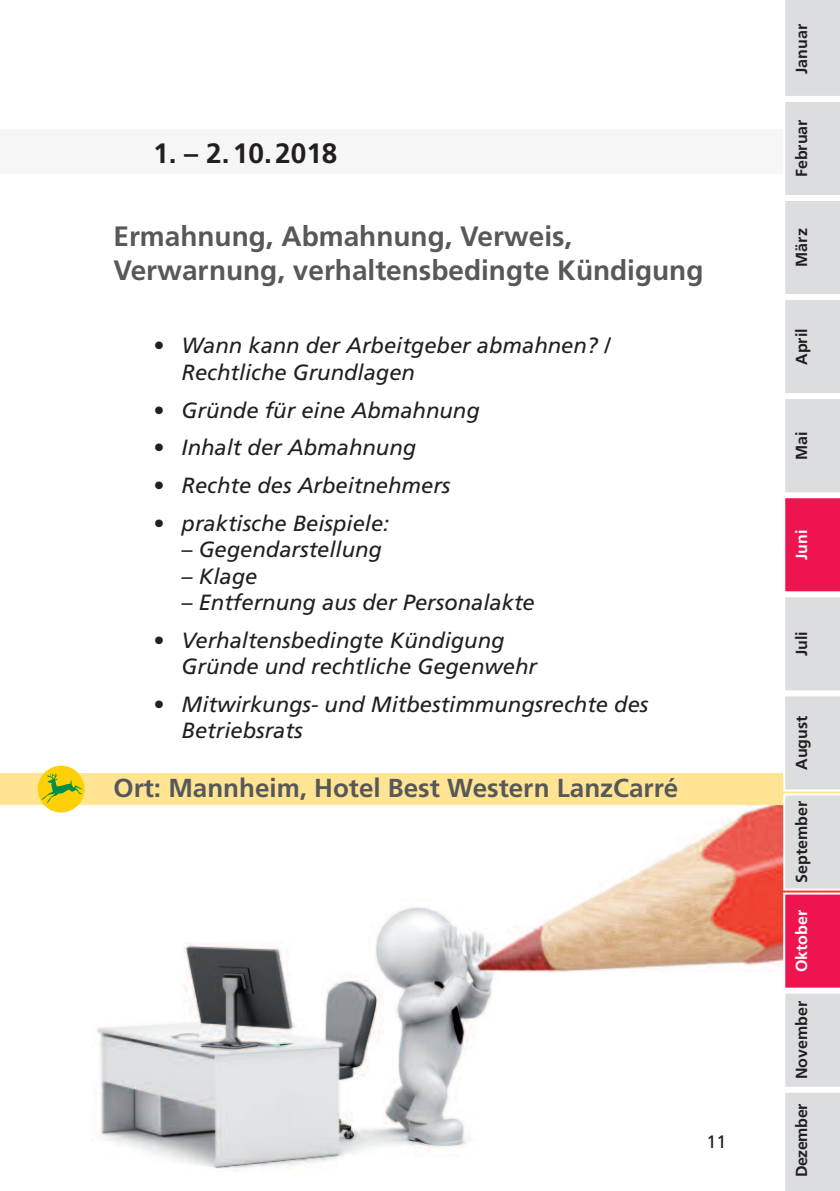
<style>
.page{position:relative;width:840px;height:1191px;background:#fff}
.page>*{position:absolute;margin:0;border:0;box-sizing:border-box;transform-origin:0 0}
.t1{font:700 28px/33.6px "Frutiger";color:#57585a}
.t2{font:700 28px "Frutiger";color:#231f20}
.t3{font:700 26px "Frutiger";color:#57585a}
.t4{font:italic 22px/26.4px "Frutiger";color:#231f20}
.t5{font:18px "Frutiger";color:#231f20}
.t6{font:700 16px "Frutiger";color:#231f20}
.t7{font:700 16px "Frutiger";color:#fff}
.t8{font:700 16px "Frutiger";letter-spacing:-.025em;color:#231f20}
</style>
<div class="page">
<img style="left:96px;top:805px;width:686px;height:367px">
<div style="left:0;top:773px;width:839px;height:32px;background:#ffe593"></div>
<div style="left:38px;top:765px;width:47px;height:47px;background:#fed006;border-radius:50%"></div>
<svg style="left:41px;top:773px;width:41px;height:30px"></svg>
<div style="left:0;top:129px;width:839px;height:44px;background:#f6f6f7"></div>
<svg style="left:782px;top:0;width:57px;height:1191px"></svg>
<p class="t2" style="left:153px;top:142px;width:186px">1. – 2.10.2018</p>
<p class="t1" style="left:113px;top:222px;width:591px">Ermahnung, Abmahnung, Verweis,<br>Verwarnung, verhaltensbedingte Kündigung</p>
<p class="t4" style="left:181px;top:334px;width:430px;text-indent:-28px">• Wann kann der Arbeitgeber abmahnen? /<br>Rechtliche Grundlagen</p>
<p class="t4" style="left:153px;top:398px;width:328px">• Gründe für eine Abmahnung</p>
<p class="t4" style="left:153px;top:436px;width:264px">• Inhalt der Abmahnung</p>
<p class="t4" style="left:153px;top:474px;width:298px">• Rechte des Arbeitnehmers</p>
<p class="t4" style="left:153px;top:512px;width:237px">• praktische Beispiele:</p>
<p class="t4" style="left:181px;top:538px;width:202px">– Gegendarstellung</p>
<p class="t4" style="left:181px;top:564px;width:77px">– Klage</p>
<p class="t4" style="left:181px;top:591px;width:354px">– Entfernung aus der Personalakte</p>
<p class="t4" style="left:181px;top:628px;width:357px;text-indent:-28px">• Verhaltensbedingte Kündigung<br>Gründe und rechtliche Gegenwehr</p>
<p class="t4" style="left:181px;top:693px;width:468px;text-indent:-28px">• Mitwirkungs- und Mitbestimmungsrechte des<br>Betriebsrats</p>
<p class="t3" style="left:113px;top:777px;width:566px">Ort: Mannheim, Hotel Best Western LanzCarré</p>
<p class="t5" style="left:706px;top:1134px;width:21px">11</p>
<p class="t6" style="left:794px;top:74px;width:51px;rotate:-90deg">Januar</p>
<p class="t6" style="left:794px;top:177px;width:59px;rotate:-90deg">Februar</p>
<p class="t6" style="left:794px;top:267px;width:40px;rotate:-90deg">März</p>
<p class="t6" style="left:794px;top:365px;width:38px;rotate:-90deg">April</p>
<p class="t6" style="left:794px;top:460px;width:30px;rotate:-90deg">Mai</p>
<p class="t7" style="left:794px;top:560px;width:32px;rotate:-90deg">Juni</p>
<p class="t6" style="left:794px;top:656px;width:26px;rotate:-90deg">Juli</p>
<p class="t6" style="left:794px;top:770px;width:56px;rotate:-90deg">August</p>
<p class="t6" style="left:794px;top:883px;width:83px;rotate:-90deg">September</p>
<p class="t7" style="left:794px;top:972px;width:64px;rotate:-90deg">Oktober</p>
<p class="t6" style="left:794px;top:1079px;width:80px;rotate:-90deg">November</p>
<p class="t8" style="left:794px;top:1177px;width:75px;rotate:-90deg">Dezember</p>
</div>
